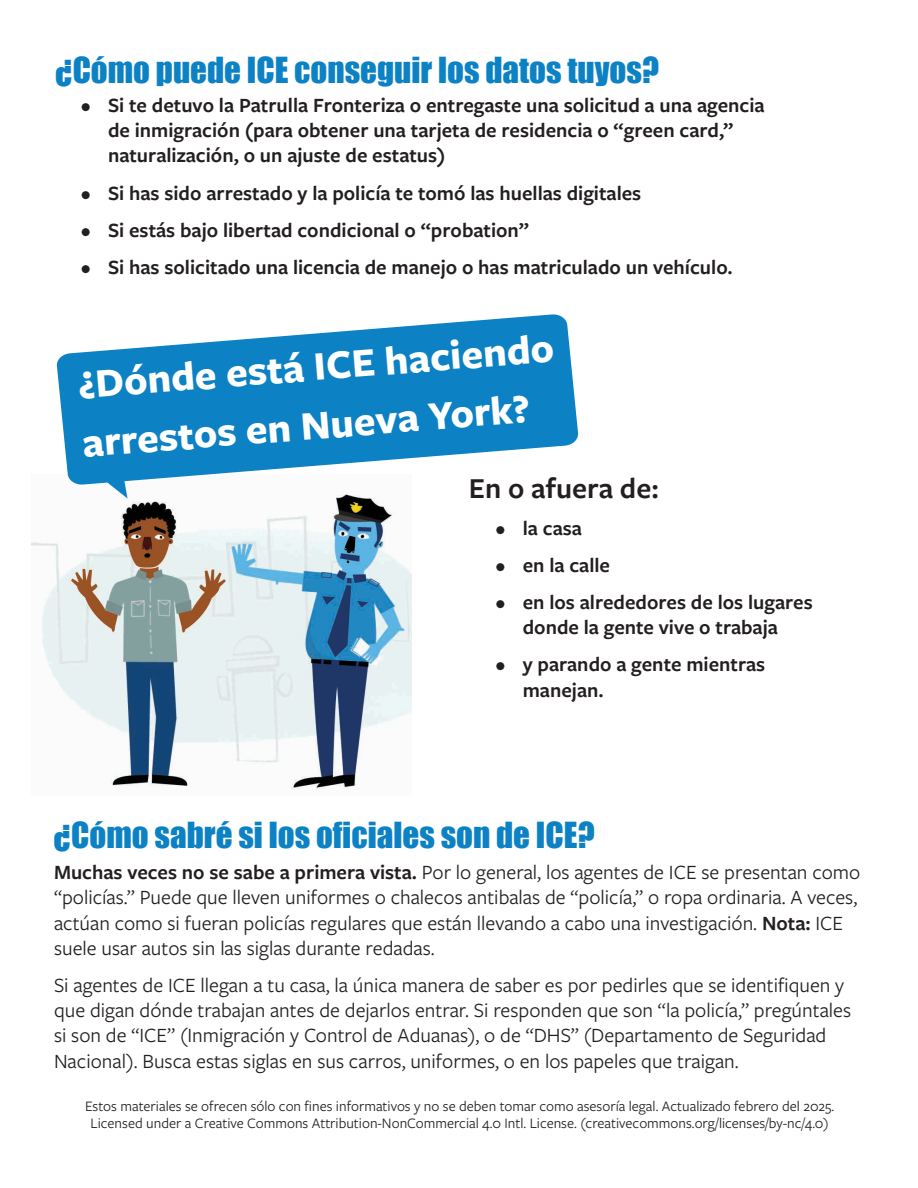
<style>
.page{position:relative;width:918px;height:1188px;background:#fff}
.page>*{position:absolute;margin:0;border:0;box-sizing:border-box;transform-origin:0 0}
.t1{font:700 42px/58.2px "Freight Sans Pro";color:#fff}
.t2{font:33px "Impact";color:#0c82c5}
.t3{font:600 30px "Freight Sans Pro";color:#231f20}
.t4{font:21px/25.2px "Freight Sans Pro";color:#231f20}
.t5{font:600 21px/25.2px "Freight Sans Pro";color:#231f20}
.t6{font:15px/16.5px "Freight Sans Pro";color:#231f20;text-align:center}
.s1{font-weight:600}
</style>
<div class="page">
<img style="left:32px;top:499px;width:380px;height:291px">
<svg style="left:56px;top:314px;width:523px;height:185px;fill:#0c82c5"></svg>
<h2 class="t2" style="left:55px;top:44px;width:605px">¿Cómo puede ICE conseguir los datos tuyos?</h2>
<p class="t5" style="left:108px;top:92px;width:658px;text-indent:-27px">• Si te detuvo la Patrulla Fronteriza o entregaste una solicitud a una agencia de inmigración (para obtener una tarjeta de residencia o “green card,” naturalización, o un ajuste de estatus)</p>
<p class="t5" style="left:81px;top:179px;width:562px">• Si has sido arrestado y la policía te tomó las huellas digitales</p>
<p class="t5" style="left:81px;top:217px;width:450px">• Si estás bajo libertad condicional o “probation”</p>
<p class="t5" style="left:81px;top:254px;width:653px">• Si has solicitado una licencia de manejo o has matriculado un vehículo.</p>
<h1 class="t1" style="left:75px;top:357px;width:479px;rotate:-5deg">¿Dónde está ICE haciendo arrestos en Nueva York?</h1>
<h3 class="t3" style="left:469px;top:467px;width:192px">En o afuera de:</h3>
<p class="t5" style="left:496px;top:514px;width:88px">• la casa</p>
<p class="t5" style="left:496px;top:552px;width:116px">• en la calle</p>
<p class="t5" style="left:496px;top:589px;width:318px;text-align:center">• en los alrededores de los lugares donde la gente vive o trabaja</p>
<p class="t5" style="left:523px;top:651px;width:244px;text-indent:-27px">• y parando a gente mientras manejan.</p>
<h2 class="t2" style="left:54px;top:810px;width:542px">¿Cómo sabré si los oficiales son de ICE?</h2>
<p class="t4" style="left:54px;top:859px;width:808px"><span class="s1">Muchas veces no se sabe a primera vista.</span> Por lo general, los agentes de ICE se presentan como “policías.” Puede que lleven uniformes o chalecos antibalas de “policía,” o ropa ordinaria. A veces, actúan como si fueran policías regulares que están llevando a cabo una investigación. <span class="s1">Nota:</span> ICE suele usar autos sin las siglas durante redadas.</p>
<p class="t4" style="left:54px;top:972px;width:799px">Si agentes de ICE llegan a tu casa, la única manera de saber es por pedirles que se identifiquen y que digan dónde trabajan antes de dejarlos entrar. Si responden que son “la policía,” pregúntales si son de “ICE” (Inmigración y Control de Aduanas), o de “DHS” (Departamento de Seguridad Nacional). Busca estas siglas en sus carros, uniformes, o en los papeles que traigan.</p>
<p class="t6" style="left:85px;top:1098px;width:751px">Estos materiales se ofrecen sólo con fines informativos y no se deben tomar como asesoría legal. Actualizado febrero del 2025.<br>Licensed under a Creative Commons Attribution-NonCommercial 4.0 Intl. License. (creativecommons.org/licenses/by-nc/4.0)</p>
</div>
